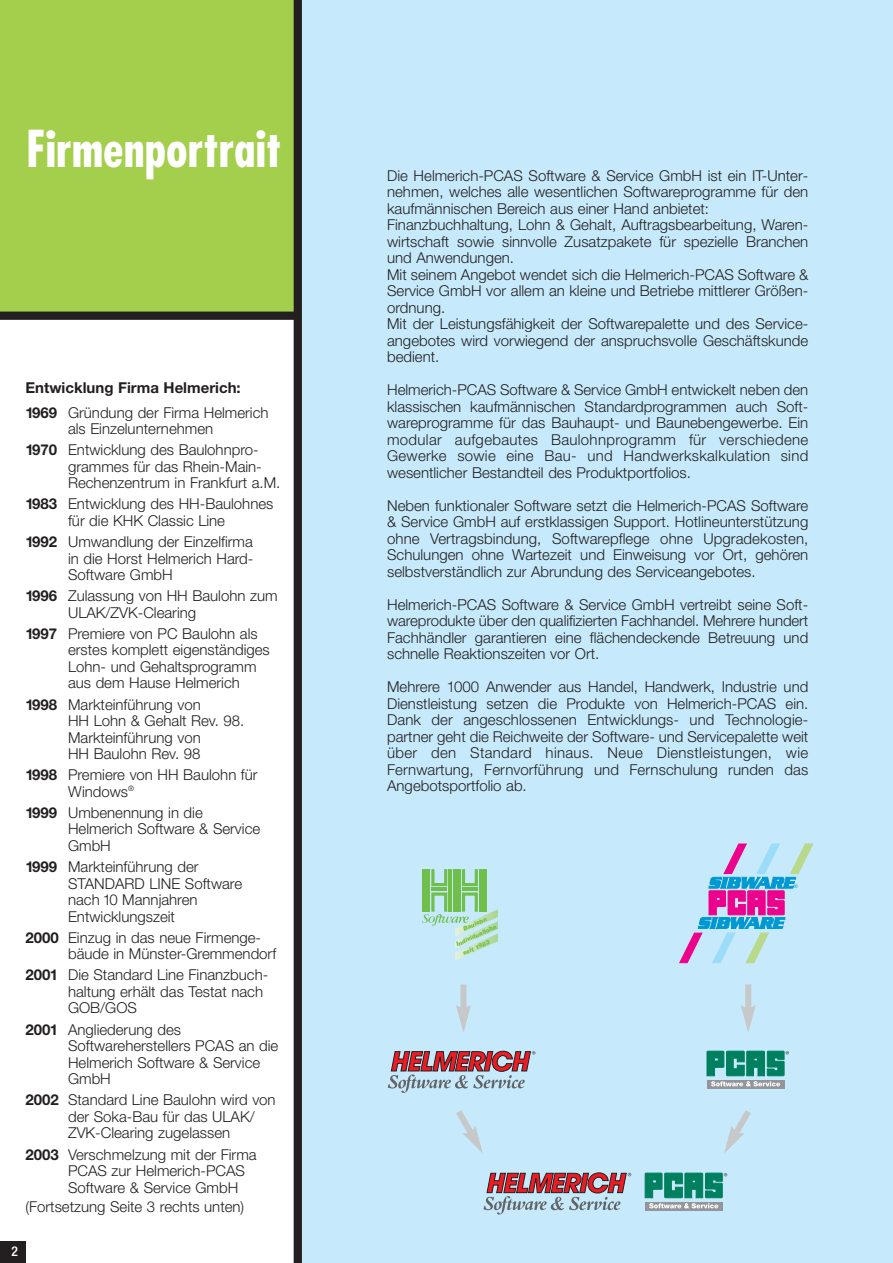
<style>
.page{position:relative;width:893px;height:1263px;background:#fff}
.page>*{position:absolute;margin:0;border:0;box-sizing:border-box;transform-origin:0 0}
.t1{font:700 condensed 49.5px "Futura";color:#fff}
.t2{font:300 15px/16.5px "Helvetica Neue";color:#231f20}
.t3{font:700 15px/24.2px "Helvetica Neue";color:#231f20}
.t4{font:500 condensed 13.5px "Helvetica Neue";color:#fff}
.t5{font:italic 900 6px "Helvetica Neue";color:#70bf4b}
.t6{font:300 5.1px "Helvetica Neue";color:#0098d2}
.s1{font-weight:300}
.s2{font-weight:700}
</style>
<div class="page">
<div style="left:298px;top:0;width:594px;height:1263px;background:#c6eafb"></div>
<div style="left:0;top:1242px;width:26px;height:21px;background:#231f20"></div>
<div style="left:0;top:0;width:298px;height:316px;background:#a4cf4c"></div>
<div style="left:294px;top:0;width:8px;height:1263px;background:#231f20"></div>
<div style="left:0;top:312px;width:298px;height:8px;background:#231f20"></div>
<svg style="left:388px;top:1051px;width:147px;height:42px"></svg>
<svg style="left:483px;top:1172px;width:148px;height:43px"></svg>
<svg style="left:645px;top:1208px;width:77px;height:2px"></svg>
<svg style="left:645px;top:1173px;width:82px;height:35px"></svg>
<hr style="left:422px;top:869px;width:3px;height:43px;background:#70bf4b">
<hr style="left:427px;top:869px;width:3px;height:43px;background:#70bf4b">
<hr style="left:448px;top:869px;width:4px;height:43px;background:#70bf4b">
<svg style="left:431px;top:869px;width:16px;height:17px"></svg>
<hr style="left:431px;top:888px;width:16px;height:3px;background:#70bf4b">
<svg style="left:462px;top:869px;width:16px;height:17px"></svg>
<hr style="left:462px;top:888px;width:16px;height:3px;background:#70bf4b">
<hr style="left:453px;top:869px;width:3px;height:43px;background:#70bf4b">
<hr style="left:457px;top:869px;width:3px;height:43px;background:#70bf4b">
<hr style="left:479px;top:869px;width:3px;height:43px;background:#70bf4b">
<hr style="left:483px;top:869px;width:4px;height:43px;background:#70bf4b">
<svg style="left:422px;top:892px;width:76px;height:69px"></svg>
<svg style="left:679px;top:844px;width:134px;height:119px"></svg>
<div style="left:460px;top:984px;width:6px;height:26px;background:#c6c8ca"></div>
<svg style="left:456px;top:1005px;width:15px;height:27px"></svg>
<div style="left:745px;top:984px;width:6px;height:26px;background:#c6c8ca"></div>
<svg style="left:741px;top:1005px;width:14px;height:27px"></svg>
<svg style="left:456px;top:1110px;width:27px;height:43px"></svg>
<svg style="left:724px;top:1110px;width:27px;height:43px"></svg>
<svg style="left:707px;top:1086px;width:77px;height:2px"></svg>
<svg style="left:706px;top:1051px;width:83px;height:35px"></svg>
<h1 class="t1" style="left:26px;top:127px;width:256px">Firmenportrait</h1>
<p class="t3" style="left:26px;top:377px;width:244px">Entwicklung Firma Helmerich:<br>1969 <span class="s1">Gründung der Firma Helmerich</span></p>
<p class="t2" style="left:26px;top:420px;width:235px;line-height:21.1px;text-align:center">als Einzelunternehmen<br><span class="s2">1970</span> Entwicklung des Baulohnpro-</p>
<p class="t2" style="left:68px;top:460px;width:214px">grammes für das Rhein-Main-<br>Rechenzentrum in Frankfurt a.M.</p>
<p class="t2" style="left:26px;top:497px;width:249px;text-align:center"><span class="s2">1983</span> Entwicklung des HH-Baulohnes für die KHK Classic Line</p>
<p class="t2" style="left:68px;top:535px;width:187px;text-align:justify;text-indent:-43px"><span class="s2">1992</span> Umwandlung der Einzelfirma in die Horst Helmerich Hard-Software GmbH</p>
<p class="t2" style="left:68px;top:589px;width:211px;text-indent:-43px"><span class="s2">1996</span> Zulassung von HH Baulohn zum<br>ULAK/ZVK-Clearing</p>
<p class="t2" style="left:68px;top:627px;width:203px;text-indent:-43px"><span class="s2">1997</span> Premiere von PC Baulohn als erstes komplett eigenständiges<br>Lohn- und Gehaltsprogramm aus dem Hause Helmerich</p>
<p class="t2" style="left:68px;top:697px;width:178px;text-indent:-43px"><span class="s2">1998</span> Markteinführung von<br>HH Lohn &amp; Gehalt Rev. 98.<br>Markteinführung von<br>HH Baulohn Rev. 98</p>
<p class="t2" style="left:68px;top:768px;width:191px;text-indent:-43px"><span class="s2">1998</span> Premiere von HH Baulohn für<br>Windows<sup>®</sup></p>
<p class="t2" style="left:68px;top:806px;width:194px;text-indent:-43px"><span class="s2">1999</span> Umbenennung in die<br>Helmerich Software &amp; Service<br>GmbH</p>
<p class="t2" style="left:68px;top:860px;width:176px;text-indent:-43px"><span class="s2">1999</span> Markteinführung der<br>STANDARD LINE Software nach 10 Mannjahren<br>Entwicklungszeit</p>
<p class="t2" style="left:68px;top:931px;width:210px;text-indent:-43px"><span class="s2">2000</span> Einzug in das neue Firmenge&shy;bäude in Münster-Gremmendorf</p>
<p class="t2" style="left:68px;top:968px;width:202px;text-indent:-43px"><span class="s2">2001</span> Die Standard Line Finanzbuch&shy;haltung erhält das Testat nach<br>GOB/GOS</p>
<p class="t2" style="left:68px;top:1022px;width:212px;text-indent:-43px"><span class="s2">2001</span> Angliederung des<br>Softwareherstellers PCAS an die<br>Helmerich Software &amp; Service<br>GmbH</p>
<p class="t2" style="left:68px;top:1093px;width:209px;text-indent:-43px"><span class="s2">2002</span> Standard Line Baulohn wird von der Soka-Bau für das ULAK/<br>ZVK-Clearing zugelassen</p>
<p class="t2" style="left:68px;top:1147px;width:190px;text-indent:-43px"><span class="s2">2003</span> Verschmelzung mit der Firma<br>PCAS zur Helmerich-PCAS<br>Software &amp; Service GmbH</p>
<p class="t2" style="left:26px;top:1200px;width:220px">(Fortsetzung Seite 3 rechts unten)</p>
<p class="t4" style="left:12px;top:1246px;width:8px">2</p>
<p class="t2" style="left:387px;top:169px;width:422px">Die Helmerich-PCAS Software &amp; Service GmbH ist ein IT-Unter&shy;nehmen, welches alle wesentlichen Softwareprogramme für den kaufmännischen Bereich aus einer Hand anbietet:<br>Finanzbuchhaltung, Lohn &amp; Gehalt, Auftragsbearbeitung, Waren&shy;wirtschaft sowie sinnvolle Zusatzpakete für spezielle Branchen und Anwendungen.<br>Mit seinem Angebot wendet sich die Helmerich-PCAS Software &amp; Service GmbH vor allem an kleine und Betriebe mittlerer Größen&shy;ordnung.<br>Mit der Leistungsfähigkeit der Softwarepalette und des Service&shy;angebotes wird vorwiegend der anspruchsvolle Geschäftskunde bedient.</p>
<p class="t2" style="left:387px;top:383px;width:422px;text-align:justify">Helmerich-PCAS Software &amp; Service GmbH entwickelt neben den klassischen kaufmännischen Standardprogrammen auch Soft&shy;wareprogramme für das Bauhaupt- und Baunebengewerbe. Ein modular aufgebautes Baulohnprogramm für verschiedene Gewerke sowie eine Bau- und Handwerkskalkulation sind wesentlicher Bestandteil des Produktportfolios.</p>
<p class="t2" style="left:387px;top:499px;width:422px;text-align:justify">Neben funktionaler Software setzt die Helmerich-PCAS Software &amp; Service GmbH auf erstklassigen Support. Hotlineunterstützung ohne Vertragsbindung, Softwarepflege ohne Upgradekosten, Schulungen ohne Wartezeit und Einweisung vor Ort, gehören selbstverständlich zur Abrundung des Serviceangebotes.</p>
<p class="t2" style="left:387px;top:598px;width:422px;text-align:justify">Helmerich-PCAS Software &amp; Service GmbH vertreibt seine Soft&shy;wareprodukte über den qualifizierten Fachhandel. Mehrere hundert Fachhändler garantieren eine flächendeckende Betreuung und schnelle Reaktionszeiten vor Ort.</p>
<p class="t2" style="left:387px;top:680px;width:422px;text-align:justify">Mehrere 1000 Anwender aus Handel, Handwerk, Industrie und Dienstleistung setzen die Produkte von Helmerich-PCAS ein.<br>Dank der angeschlossenen Entwicklungs- und Technologie&shy;partner geht die Reichweite der Software- und Servicepalette weit über den Standard hinaus. Neue Dienstleistungen, wie Fernwartung, Fernvorführung und Fernschulung runden das Angebotsportfolio ab.</p>
<p class="t5" style="left:462px;top:927px;width:27px;rotate:-25deg">Baulohn</p>
<p class="t5" style="left:455px;top:943px;width:45px;rotate:-25deg">Individuallohn</p>
<p class="t5" style="left:462px;top:952px;width:31px;rotate:-25deg">seit 1983</p>
<p class="t6" style="left:793px;top:884px;width:6px">®</p>
</div>
